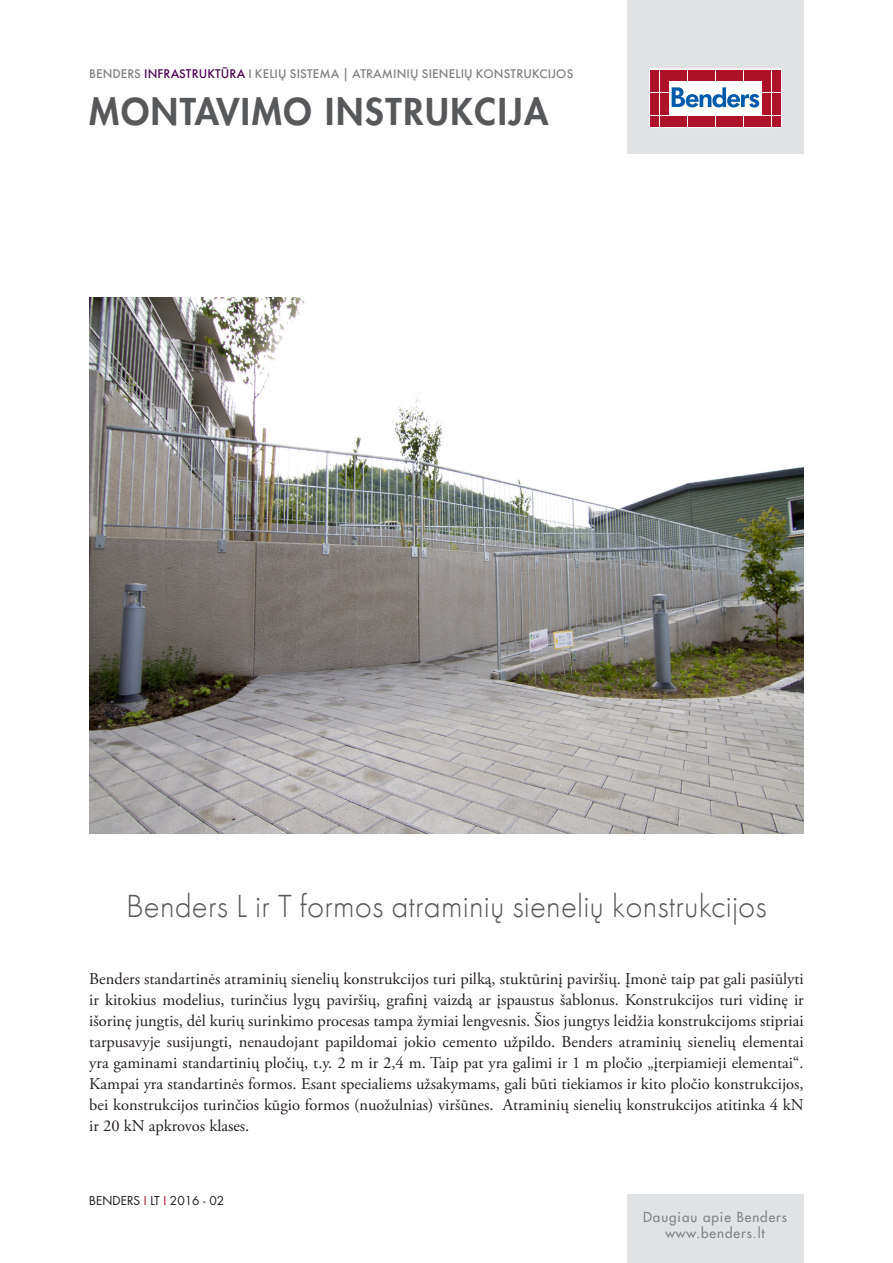
<style>
.page{position:relative;width:893px;height:1263px;background:#fff}
.page>*{position:absolute;margin:0;border:0;box-sizing:border-box;transform-origin:0 0}
.t1{font:800 36px "Futura Std";letter-spacing:.045em;color:#57585a}
.t2{font:33px "Futura PT Light";letter-spacing:.005em;color:#57585a}
.t3{font:16.5px/21px "Adobe Garamond Pro";color:#231f20;text-align:justify}
.t4{font:500 13.5px/16.2px "Futura Std";letter-spacing:.07em;color:#808285;text-align:center}
.t5{font:13.05px "Futura PT Medium";letter-spacing:.01em;color:#808285}
.t6{font:12px "Futura Std";color:#231f20}
.s1{color:#500755}
.s2{color:#ae1229}
</style>
<div class="page">
<div style="left:627px;top:0;width:177px;height:153px;background:#e1e2e4"></div>
<svg style="left:651px;top:71px;width:128px;height:55px;background:#eed1d5"></svg>
<div style="left:649px;top:69px;width:132px;height:59px;border:1px solid #fff"></div>
<div style="left:651px;top:70px;width:8px;height:10px;background:#ae1229"></div>
<div style="left:660px;top:70px;width:8px;height:10px;background:#ae1229"></div>
<div style="left:651px;top:81px;width:8px;height:11px;background:#ae1229"></div>
<div style="left:660px;top:81px;width:8px;height:11px;background:#ae1229"></div>
<div style="left:651px;top:93px;width:8px;height:10px;background:#ae1229"></div>
<div style="left:660px;top:93px;width:8px;height:10px;background:#ae1229"></div>
<div style="left:651px;top:104px;width:8px;height:11px;background:#ae1229"></div>
<div style="left:660px;top:104px;width:8px;height:11px;background:#ae1229"></div>
<div style="left:651px;top:116px;width:8px;height:10px;background:#ae1229"></div>
<div style="left:660px;top:116px;width:8px;height:10px;background:#ae1229"></div>
<div style="left:669px;top:70px;width:8px;height:10px;background:#ae1229"></div>
<div style="left:679px;top:70px;width:8px;height:10px;background:#ae1229"></div>
<div style="left:688px;top:70px;width:8px;height:10px;background:#ae1229"></div>
<div style="left:697px;top:70px;width:9px;height:10px;background:#ae1229"></div>
<div style="left:707px;top:70px;width:8px;height:10px;background:#ae1229"></div>
<div style="left:716px;top:70px;width:8px;height:10px;background:#ae1229"></div>
<div style="left:725px;top:70px;width:9px;height:10px;background:#ae1229"></div>
<div style="left:735px;top:70px;width:8px;height:10px;background:#ae1229"></div>
<div style="left:744px;top:70px;width:8px;height:10px;background:#ae1229"></div>
<div style="left:753px;top:70px;width:9px;height:10px;background:#ae1229"></div>
<div style="left:669px;top:116px;width:8px;height:10px;background:#ae1229"></div>
<div style="left:679px;top:116px;width:8px;height:10px;background:#ae1229"></div>
<div style="left:688px;top:116px;width:8px;height:10px;background:#ae1229"></div>
<div style="left:697px;top:116px;width:9px;height:10px;background:#ae1229"></div>
<div style="left:707px;top:116px;width:8px;height:10px;background:#ae1229"></div>
<div style="left:716px;top:116px;width:8px;height:10px;background:#ae1229"></div>
<div style="left:725px;top:116px;width:9px;height:10px;background:#ae1229"></div>
<div style="left:735px;top:116px;width:8px;height:10px;background:#ae1229"></div>
<div style="left:744px;top:116px;width:8px;height:10px;background:#ae1229"></div>
<div style="left:753px;top:116px;width:9px;height:10px;background:#ae1229"></div>
<div style="left:763px;top:70px;width:8px;height:10px;background:#ae1229"></div>
<div style="left:772px;top:70px;width:8px;height:10px;background:#ae1229"></div>
<div style="left:763px;top:81px;width:8px;height:11px;background:#ae1229"></div>
<div style="left:772px;top:81px;width:8px;height:11px;background:#ae1229"></div>
<div style="left:763px;top:93px;width:8px;height:10px;background:#ae1229"></div>
<div style="left:772px;top:93px;width:8px;height:10px;background:#ae1229"></div>
<div style="left:763px;top:104px;width:8px;height:11px;background:#ae1229"></div>
<div style="left:772px;top:104px;width:8px;height:11px;background:#ae1229"></div>
<div style="left:763px;top:116px;width:8px;height:10px;background:#ae1229"></div>
<div style="left:772px;top:116px;width:8px;height:10px;background:#ae1229"></div>
<svg style="left:672px;top:87px;width:87px;height:21px;background:#90b6d9"></svg>
<div style="left:627px;top:1195px;width:177px;height:68px;background:#e1e2e4"></div>
<img style="left:89px;top:298px;width:715px;height:535px">
<p class="t5" style="left:89px;top:65px;width:486px">BENDERS <span class="s1">INFRASTRUKTŪRA</span> I KELIŲ SISTEMA | ATRAMINIŲ SIENELIŲ KONSTRUKCIJOS</p>
<p class="t1" style="left:89px;top:89px;width:461px">MONTAVIMO INSTRUKCIJA</p>
<p class="t2" style="left:126px;top:887px;width:642px">Benders L ir T formos atraminių sienelių konstrukcijos</p>
<p class="t3" style="left:89px;top:968px;width:716px">Benders standartinės atraminių sienelių konstrukcijos turi pilką, stuktūrinį paviršių. Įmonė taip pat gali pasiūlyti ir kitokius modelius, turinčius lygų paviršių, grafinį vaizdą ar įspaustus šablonus. Konstrukcijos turi vidinę ir išorinę jungtis, dėl kurių surinkimo procesas tampa žymiai lengvesnis. Šios jungtys leidžia konstrukcijoms stipriai tarpusavyje susijungti, nenaudojant papildomai jokio cemento užpildo. Benders atraminių sienelių elementai yra gaminami standartinių pločių, t.y. 2 m ir 2,4 m. Taip pat yra galimi ir 1 m pločio „įterpiamieji elementai“.<br>Kampai yra standartinės formos. Esant specialiems užsakymams, gali būti tiekiamos ir kito pločio konstrukcijos, bei konstrukcijos turinčios kūgio formos (nuožulnias) viršūnes. Atraminių sienelių konstrukcijos atitinka 4 kN ir 20 kN apkrovos klases.</p>
<p class="t6" style="left:89px;top:1193px;width:136px">BENDERS <span class="s2">I</span> LT <span class="s2">I</span> 2016 - 02</p>
<p class="t4" style="left:643px;top:1209px;width:146px">Daugiau apie Benders www.benders.lt</p>
</div>
